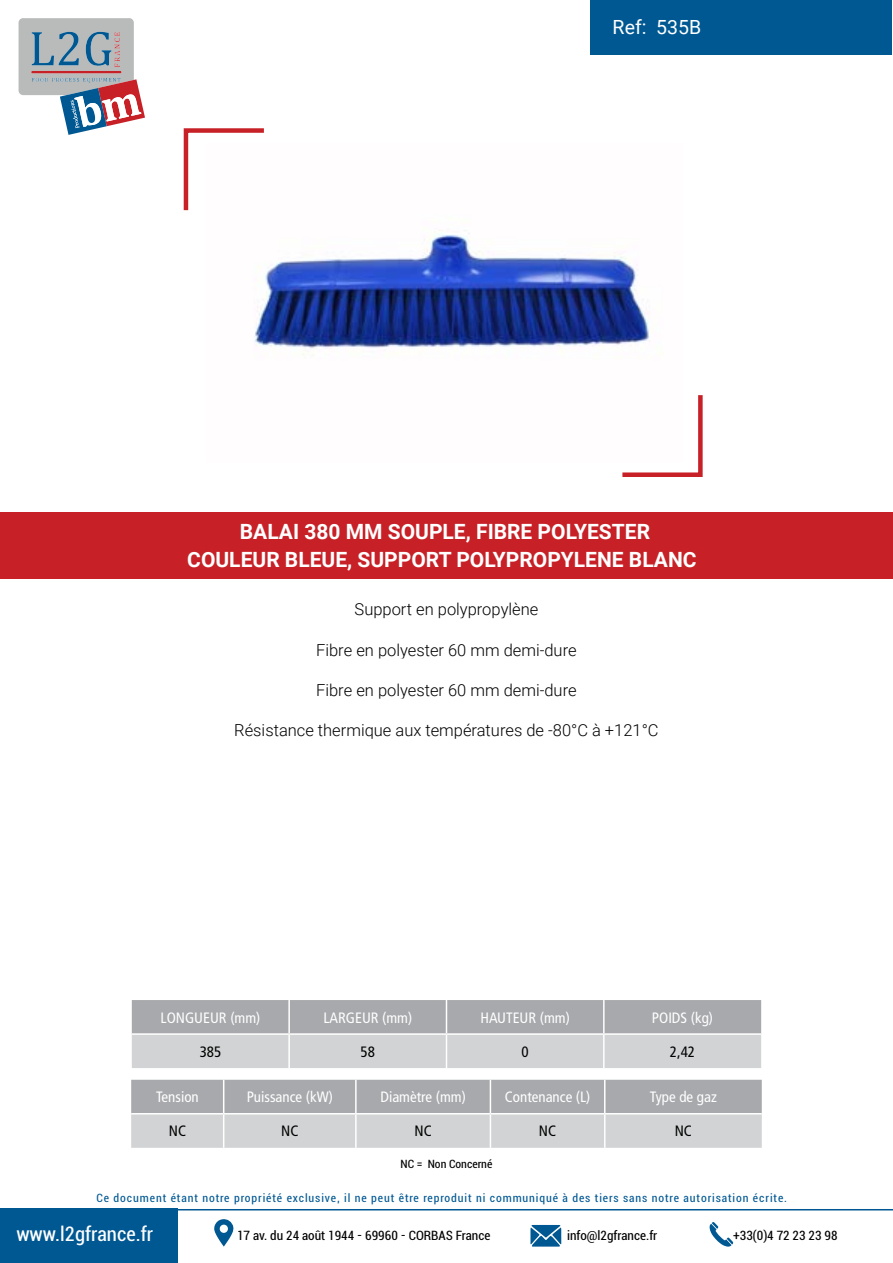
<style>
.page{position:relative;width:893px;height:1263px;background:#fff}
.page>*{position:absolute;margin:0;border:0;box-sizing:border-box;transform-origin:0 0}
.t1{font:700 21px/27.9px "Roboto";color:#fff;text-align:center}
.t2{font:condensed 21px "Roboto";color:#fff}
.t3{font:19.5px "Roboto";color:#fff}
.t4{font:300 16.5px "Roboto";color:#000}
.t5{font:condensed 15px "Frutiger LT Std";color:#fff}
.t6{font:condensed 15px "Frutiger LT Std";color:#000}
.t7{font:condensed 13.5px "Roboto";color:#000}
.t8{font:condensed 12px "Roboto";letter-spacing:.075em;color:#005893}
.t9{font:condensed 12px "Roboto";color:#000}
</style>
<div class="page">
<div style="left:0;top:513px;width:893px;height:66px;background:#c72127"></div>
<svg style="left:622px;top:395px;width:81px;height:82px"></svg>
<svg style="left:183px;top:128px;width:81px;height:83px"></svg>
<svg style="left:18px;top:18px;width:127px;height:117px"></svg>
<div style="left:590px;top:0;width:301px;height:54px;background:#005893"></div>
<div style="left:0;top:1209px;width:178px;height:54px;background:#005893"></div>
<hr style="left:178px;top:1209px;width:715px;height:1px;background:#005893">
<svg style="left:214px;top:1219px;width:20px;height:27px"></svg>
<svg style="left:530px;top:1225px;width:31px;height:21px"></svg>
<svg style="left:710px;top:1222px;width:23px;height:24px"></svg>
<img style="left:206px;top:143px;width:476px;height:320px">
<svg style="left:132px;top:1000px;width:629px;height:68px;background:#bcbec0"></svg>
<hr style="left:288px;top:1000px;width:2px;height:33px;background:#fff">
<hr style="left:446px;top:1000px;width:1px;height:33px;background:#fff">
<hr style="left:603px;top:1000px;width:2px;height:33px;background:#fff">
<hr style="left:132px;top:1033px;width:157px;height:2px;background:#fff">
<hr style="left:289px;top:1033px;width:157px;height:2px;background:#fff">
<hr style="left:288px;top:1035px;width:2px;height:33px;background:#fff">
<hr style="left:446px;top:1033px;width:158px;height:2px;background:#fff">
<hr style="left:446px;top:1035px;width:1px;height:33px;background:#fff">
<hr style="left:604px;top:1033px;width:157px;height:2px;background:#fff">
<hr style="left:603px;top:1035px;width:2px;height:33px;background:#fff">
<svg style="left:131px;top:1080px;width:631px;height:68px;background:#bcbec0"></svg>
<hr style="left:223px;top:1080px;width:1px;height:33px;background:#fff">
<hr style="left:355px;top:1080px;width:2px;height:33px;background:#fff">
<hr style="left:490px;top:1080px;width:1px;height:33px;background:#fff">
<hr style="left:604px;top:1080px;width:1px;height:33px;background:#fff">
<hr style="left:131px;top:1113px;width:93px;height:1px;background:#fff">
<hr style="left:224px;top:1113px;width:132px;height:1px;background:#fff">
<hr style="left:223px;top:1114px;width:1px;height:34px;background:#fff">
<hr style="left:356px;top:1113px;width:134px;height:1px;background:#fff">
<hr style="left:355px;top:1114px;width:2px;height:34px;background:#fff">
<hr style="left:490px;top:1113px;width:115px;height:1px;background:#fff">
<hr style="left:490px;top:1114px;width:1px;height:34px;background:#fff">
<hr style="left:605px;top:1113px;width:157px;height:1px;background:#fff">
<hr style="left:604px;top:1114px;width:1px;height:34px;background:#fff">
<p class="t3" style="left:613px;top:13px;width:35px">Ref:</p>
<p class="t3" style="left:656px;top:13px;width:47px">535B</p>
<p class="t1" style="left:187px;top:516px;width:511px">BALAI 380 MM SOUPLE, FIBRE POLYESTER<br>COULEUR BLEUE, SUPPORT POLYPROPYLENE BLANC</p>
<p class="t4" style="left:355px;top:598px;width:185px">Support en polypropylène</p>
<p class="t4" style="left:316px;top:638px;width:262px">Fibre en polyester 60 mm demi-dure</p>
<p class="t4" style="left:316px;top:678px;width:262px">Fibre en polyester 60 mm demi-dure</p>
<p class="t4" style="left:234px;top:718px;width:426px">Résistance thermique aux températures de -80°C à +121°C</p>
<p class="t5" style="left:161px;top:1009px;width:101px">LONGUEUR (mm)</p>
<p class="t5" style="left:323px;top:1009px;width:90px">LARGEUR (mm)</p>
<p class="t5" style="left:480px;top:1009px;width:91px">HAUTEUR (mm)</p>
<p class="t5" style="left:652px;top:1009px;width:63px">POIDS (kg)</p>
<p class="t6" style="left:200px;top:1043px;width:23px">385</p>
<p class="t6" style="left:361px;top:1043px;width:16px">58</p>
<p class="t6" style="left:522px;top:1043px;width:9px">0</p>
<p class="t6" style="left:670px;top:1043px;width:27px">2,42</p>
<p class="t5" style="left:156px;top:1088px;width:44px">Tension</p>
<p class="t5" style="left:247px;top:1088px;width:88px">Puissance (kW)</p>
<p class="t5" style="left:380px;top:1088px;width:87px">Diamètre (mm)</p>
<p class="t5" style="left:505px;top:1088px;width:87px">Contenance (L)</p>
<p class="t5" style="left:650px;top:1088px;width:69px">Type de gaz</p>
<p class="t6" style="left:169px;top:1122px;width:19px">NC</p>
<p class="t6" style="left:281px;top:1122px;width:19px">NC</p>
<p class="t6" style="left:415px;top:1122px;width:19px">NC</p>
<p class="t6" style="left:539px;top:1122px;width:19px">NC</p>
<p class="t6" style="left:675px;top:1122px;width:19px">NC</p>
<p class="t9" style="left:401px;top:1156px;width:93px">NC = Non Concerné</p>
<p class="t8" style="left:97px;top:1190px;width:692px">Ce document étant notre propriété exclusive, il ne peut être reproduit ni communiqué à des tiers sans notre autorisation écrite.</p>
<p class="t2" style="left:16px;top:1219px;width:138px">www.l2gfrance.fr</p>
<p class="t7" style="left:237px;top:1227px;width:255px">17 av. du 24 août 1944 - 69960 - CORBAS France</p>
<p class="t7" style="left:567px;top:1227px;width:92px">info@l2gfrance.fr</p>
<p class="t7" style="left:733px;top:1227px;width:106px">+33(0)4 72 23 23 98</p>
</div>
